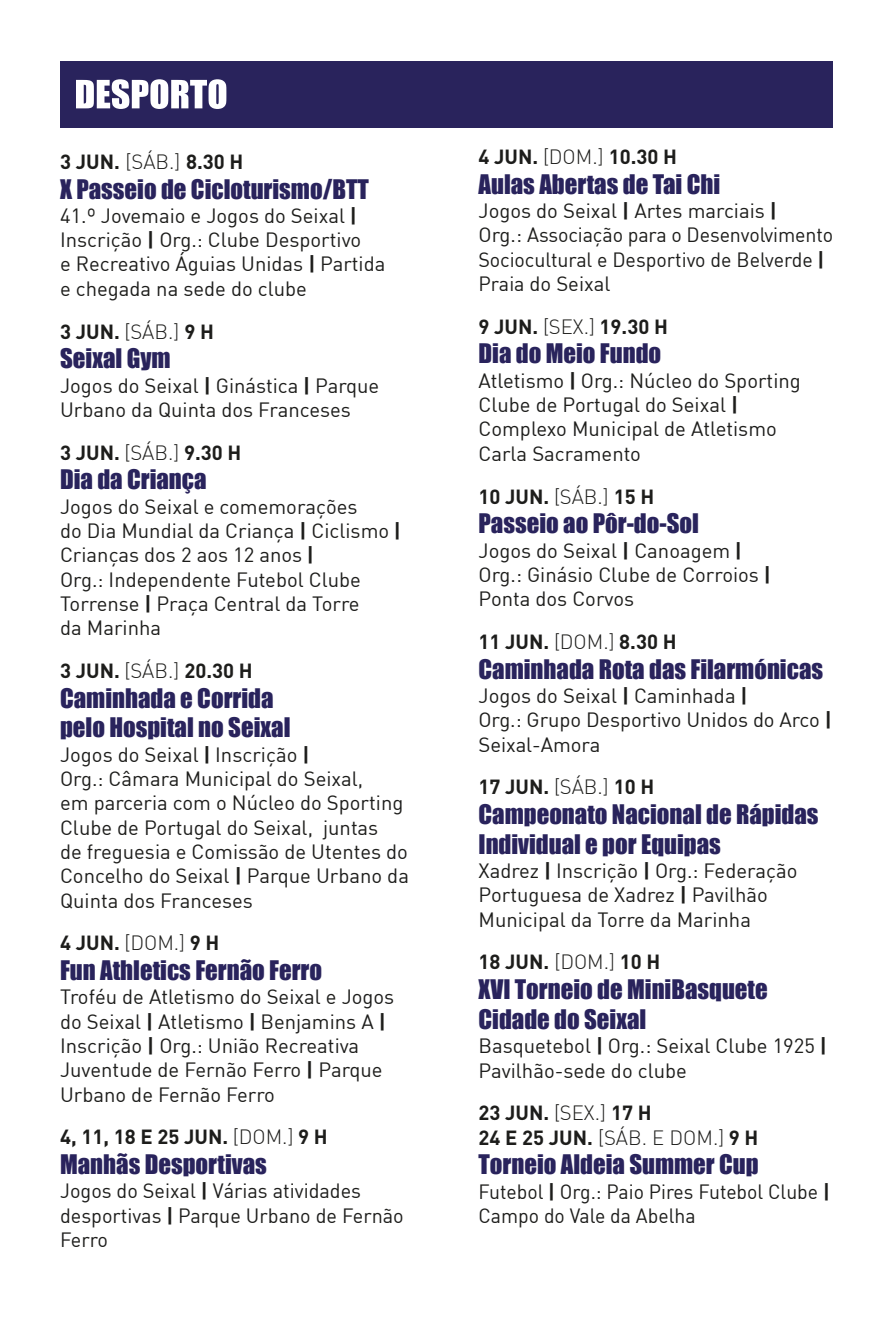
<style>
.page{position:relative;width:890px;height:1340px;background:#fff}
.page>*{position:absolute;margin:0;border:0;box-sizing:border-box;transform-origin:0 0}
.t1{font:24.75px/29.7px "Impact";color:#29235c}
.t2{font:20.25px/24.3px "DIN";color:#1d1d1b}
.t3{font:700 20.25px/24.3px "DIN";color:#1d1d1b}
.t4{font:20.25px/24.3px "DIN";color:#1d1d1b;scale:.96 1}
.s1{font-weight:300}
.s2{font-weight:700}
</style>
<div class="page">
<div style="left:60px;top:61px;width:773px;height:66px;background:#29235c"></div>
<svg style="left:76px;top:79px;width:150px;height:30px"></svg>
<p class="t3" style="left:60px;top:148px;width:185px">3 JUN. <span class="s1">[SÁB.]</span> 8.30 H</p>
<p class="t1" style="left:60px;top:173px;width:310px">X Passeio de Cicloturismo/BTT</p>
<p class="t2" style="left:60px;top:203px;width:327px">41.º Jovemaio e Jogos do Seixal <span class="s2">|<br></span>Inscrição <span class="s2">|</span> Org.: Clube Desportivo<br>e Recreativo Águias Unidas <span class="s2">|</span> Partida e chegada na sede do clube</p>
<p class="t3" style="left:60px;top:318px;width:155px">3 JUN. <span class="s1">[SÁB.]</span> 9 H</p>
<p class="t1" style="left:60px;top:343px;width:112px">Seixal Gym</p>
<p class="t2" style="left:60px;top:373px;width:321px">Jogos do Seixal <span class="s2">|</span> Ginástica <span class="s2">|</span> Parque<br>Urbano da Quinta dos Franceses</p>
<p class="t3" style="left:60px;top:439px;width:183px">3 JUN. <span class="s1">[SÁB.]</span> 9.30 H</p>
<p class="t1" style="left:60px;top:464px;width:148px">Dia da Criança</p>
<p class="t2" style="left:60px;top:494px;width:342px">Jogos do Seixal e comemorações<br>do Dia Mundial da Criança <span class="s2">|</span> Ciclismo <span class="s2">|<br></span>Crianças dos 2 aos 12 anos <span class="s2">|<br></span>Org.: Independente Futebol Clube<br>Torrense <span class="s2">|</span> Praça Central da Torre<br>da Marinha</p>
<p class="t3" style="left:60px;top:657px;width:194px">3 JUN. <span class="s1">[SÁB.]</span> 20.30 H</p>
<p class="t1" style="left:60px;top:682px;width:232px">Caminhada e Corrida pelo Hospital no Seixal</p>
<p class="t2" style="left:60px;top:742px;width:350px">Jogos do Seixal <span class="s2">|</span> Inscrição <span class="s2">|<br></span>Org.: Câmara Municipal do Seixal,<br>em parceria com o Núcleo do Sporting<br>Clube de Portugal do Seixal, juntas<br>de freguesia e Comissão de Utentes do<br>Concelho do Seixal <span class="s2">|</span> Parque Urbano da<br>Quinta dos Franceses</p>
<p class="t3" style="left:60px;top:930px;width:161px">4 JUN. <span class="s1">[DOM.]</span> 9 H</p>
<p class="t1" style="left:60px;top:954px;width:263px">Fun Athletics Fernão Ferro</p>
<p class="t2" style="left:60px;top:984px;width:336px">Troféu de Atletismo do Seixal e Jogos do Seixal <span class="s2">|</span> Atletismo <span class="s2">|</span> Benjamins A <span class="s2">|<br></span>Inscrição <span class="s2">|</span> Org.: União Recreativa<br>Juventude de Fernão Ferro <span class="s2">|</span> Parque<br>Urbano de Fernão Ferro</p>
<p class="t3" style="left:60px;top:1124px;width:269px">4, 11, 18 E 25 JUN. <span class="s1">[DOM.]</span> 9 H</p>
<p class="t1" style="left:60px;top:1148px;width:208px">Manhãs Desportivas</p>
<p class="t2" style="left:60px;top:1178px;width:345px">Jogos do Seixal <span class="s2">|</span> Várias atividades desportivas <span class="s2">|</span> Parque Urbano de Fernão<br>Ferro</p>
<p class="t3" style="left:478px;top:144px;width:200px">4 JUN. <span class="s1">[DOM.]</span> 10.30 H</p>
<p class="t1" style="left:478px;top:168px;width:243px">Aulas Abertas de Tai Chi</p>
<p class="t2" style="left:478px;top:198px;width:356px">Jogos do Seixal <span class="s2">|</span> Artes marciais <span class="s2">|<br></span>Org.: Associação para o Desenvolvimento<br>Sociocultural e Desportivo de Belverde <span class="s2">|<br></span>Praia do Seixal</p>
<p class="t3" style="left:478px;top:313px;width:191px">9 JUN. <span class="s1">[SEX.]</span> 19.30 H</p>
<p class="t1" style="left:478px;top:338px;width:184px">Dia do Meio Fundo</p>
<p class="t2" style="left:478px;top:368px;width:324px">Atletismo <span class="s2">|</span> Org.: Núcleo do Sporting<br>Clube de Portugal do Seixal <span class="s2">|<br></span>Complexo Municipal de Atletismo<br>Carla Sacramento</p>
<p class="t3" style="left:478px;top:483px;width:177px">10 JUN. <span class="s1">[SÁB.]</span> 15 H</p>
<p class="t1" style="left:478px;top:508px;width:222px">Passeio ao Pôr-do-Sol</p>
<p class="t2" style="left:478px;top:537px;width:294px">Jogos do Seixal <span class="s2">|</span> Canoagem <span class="s2">|<br></span>Org.: Ginásio Clube de Corroios <span class="s2">|<br></span>Ponta dos Corvos</p>
<p class="t3" style="left:478px;top:628px;width:200px">11 JUN. <span class="s1">[DOM.]</span> 8.30 H</p>
<p class="t1" style="left:478px;top:653px;width:346px">Caminhada Rota das Filarmónicas</p>
<p class="t2" style="left:478px;top:683px;width:355px">Jogos do Seixal <span class="s2">|</span> Caminhada <span class="s2">|<br></span>Org.: Grupo Desportivo Unidos do Arco <span class="s2">|<br></span>Seixal-Amora</p>
<p class="t3" style="left:478px;top:774px;width:177px">17 JUN. <span class="s1">[SÁB.]</span> 10 H</p>
<p class="t1" style="left:478px;top:798px;width:341px">Campeonato Nacional de Rápidas<br>Individual e por Equipas</p>
<p class="t2" style="left:478px;top:858px;width:320px">Xadrez <span class="s2">|</span> Inscrição <span class="s2">|</span> Org.: Federação<br>Portuguesa de Xadrez <span class="s2">|</span> Pavilhão<br>Municipal da Torre da Marinha</p>
<p class="t3" style="left:478px;top:949px;width:183px">18 JUN. <span class="s1">[DOM.]</span> 10 H</p>
<p class="t1" style="left:478px;top:974px;width:291px">XVI Torneio de MiniBasquete<br>Cidade do Seixal</p>
<p class="t2" style="left:478px;top:1033px;width:350px">Basquetebol <span class="s2">|</span> Org.: Seixal Clube 1925 <span class="s2">|<br></span>Pavilhão-sede do clube</p>
<p class="t3" style="left:478px;top:1099px;width:281px">23 JUN. <span class="s1">[SEX.]</span> 17 H<br>24 E 25 JUN. <span class="s1">[SÁB. E DOM.]</span> 9 H</p>
<p class="t1" style="left:478px;top:1149px;width:281px">Torneio Aldeia Summer Cup</p>
<p class="t4" style="left:478px;top:1178px;width:367px">Futebol <span class="s2">|</span> Org.: Paio Pires Futebol Clube <span class="s2">|<br></span>Campo do Vale da Abelha</p>
</div>
